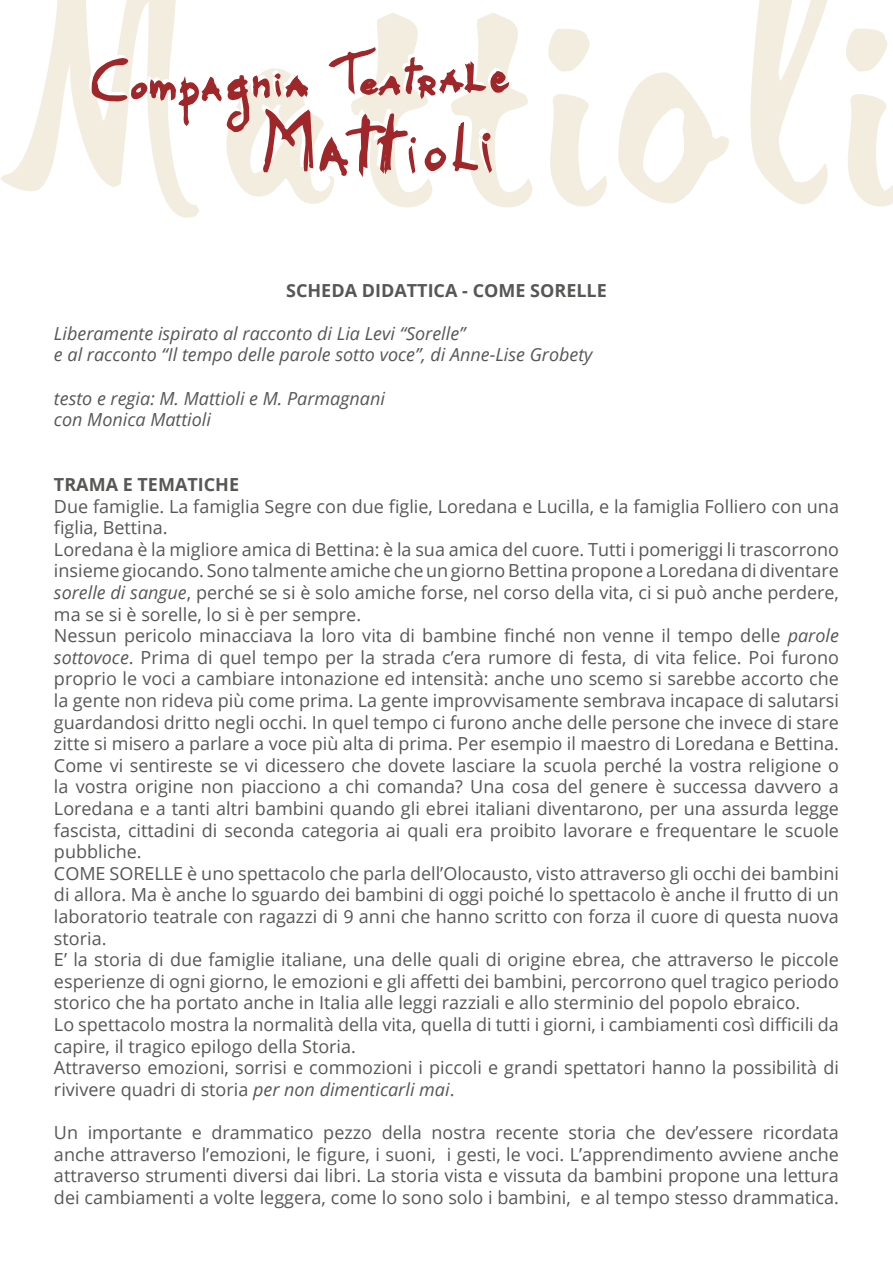
<style>
.page{position:relative;width:893px;height:1263px;background:#fff}
.page>*{position:absolute;margin:0;border:0;box-sizing:border-box;transform-origin:0 0}
.t1{font:18px/21.6px "Open Sans";color:#575756}
.t2{font:italic 18px/21.6px "Open Sans";color:#575756}
.t3{font:700 18px "Open Sans";color:#575756}
.s1{font-style:italic}
</style>
<div class="page">
<svg style="left:548px;top:29px;width:59px;height:178px"></svg>
<svg style="left:618px;top:72px;width:111px;height:131px"></svg>
<svg style="left:750px;top:0;width:78px;height:204px"></svg>
<svg style="left:846px;top:29px;width:47px;height:178px"></svg>
<svg style="left:0;top:0;width:532px;height:218px"></svg>
<p class="t3" style="left:286px;top:277px;width:322px">SCHEDA DIDATTICA - COME SORELLE</p>
<p class="t2" style="left:54px;top:322px;width:540px">Liberamente ispirato al racconto di Lia Levi “Sorelle”<br>e al racconto “Il tempo delle parole sotto voce”, di Anne-Lise Grobety</p>
<p class="t2" style="left:54px;top:387px;width:333px">testo e regia: M. Mattioli e M. Parmagnani con Monica Mattioli</p>
<p class="t3" style="left:54px;top:472px;width:187px">TRAMA E TEMATICHE</p>
<p class="t1" style="left:54px;top:495px;width:786px">Due famiglie. La famiglia Segre con due figlie, Loredana e Lucilla, e la famiglia Folliero con una figlia, Bettina.<br>Loredana è la migliore amica di Bettina: è la sua amica del cuore. Tutti i pomeriggi li trascorrono insieme giocando. Sono talmente amiche che un giorno Bettina propone a Loredana di diventare <span class="s1">sorelle di sangue</span>, perché se si è solo amiche forse, nel corso della vita, ci si può anche perdere, ma se si è sorelle, lo si è per sempre.<br>Nessun pericolo minacciava la loro vita di bambine finché non venne il tempo delle <span class="s1">parole sottovoce</span>. Prima di quel tempo per la strada c’era rumore di festa, di vita felice. Poi furono proprio le voci a cambiare intonazione ed intensità: anche uno scemo si sarebbe accorto che la gente non rideva più come prima. La gente improvvisamente sembrava incapace di salutarsi guardandosi dritto negli occhi. In quel tempo ci furono anche delle persone che invece di stare zitte si misero a parlare a voce più alta di prima. Per esempio il maestro di Loredana e Bettina.<br>Come vi sentireste se vi dicessero che dovete lasciare la scuola perché la vostra religione o la vostra origine non piacciono a chi comanda? Una cosa del genere è successa davvero a Loredana e a tanti altri bambini quando gli ebrei italiani diventarono, per una assurda legge fascista, cittadini di seconda categoria ai quali era proibito lavorare e frequentare le scuole pubbliche.<br>COME SORELLE è uno spettacolo che parla dell’Olocausto, visto attraverso gli occhi dei bambini di allora. Ma è anche lo sguardo dei bambini di oggi poiché lo spettacolo è anche il frutto di un laboratorio teatrale con ragazzi di 9 anni che hanno scritto con forza il cuore di questa nuova storia.<br>E’ la storia di due famiglie italiane, una delle quali di origine ebrea, che attraverso le piccole esperienze di ogni giorno, le emozioni e gli affetti dei bambini, percorrono quel tragico periodo storico che ha portato anche in Italia alle leggi razziali e allo sterminio del popolo ebraico.<br>Lo spettacolo mostra la normalità della vita, quella di tutti i giorni, i cambiamenti così difficili da capire, il tragico epilogo della Storia.<br>Attraverso emozioni, sorrisi e commozioni i piccoli e grandi spettatori hanno la possibilità di rivivere quadri di storia <span class="s1">per non dimenticarli mai</span>.</p>
<p class="t1" style="left:54px;top:1121px;width:786px;text-align:justify">Un importante e drammatico pezzo della nostra recente storia che dev’essere ricordata anche attraverso l’emozioni, le figure, i suoni, i gesti, le voci. L’apprendimento avviene anche attraverso strumenti diversi dai libri. La storia vista e vissuta da bambini propone una lettura dei cambiamenti a volte leggera, come lo sono solo i bambini, e al tempo stesso drammatica.</p>
</div>
